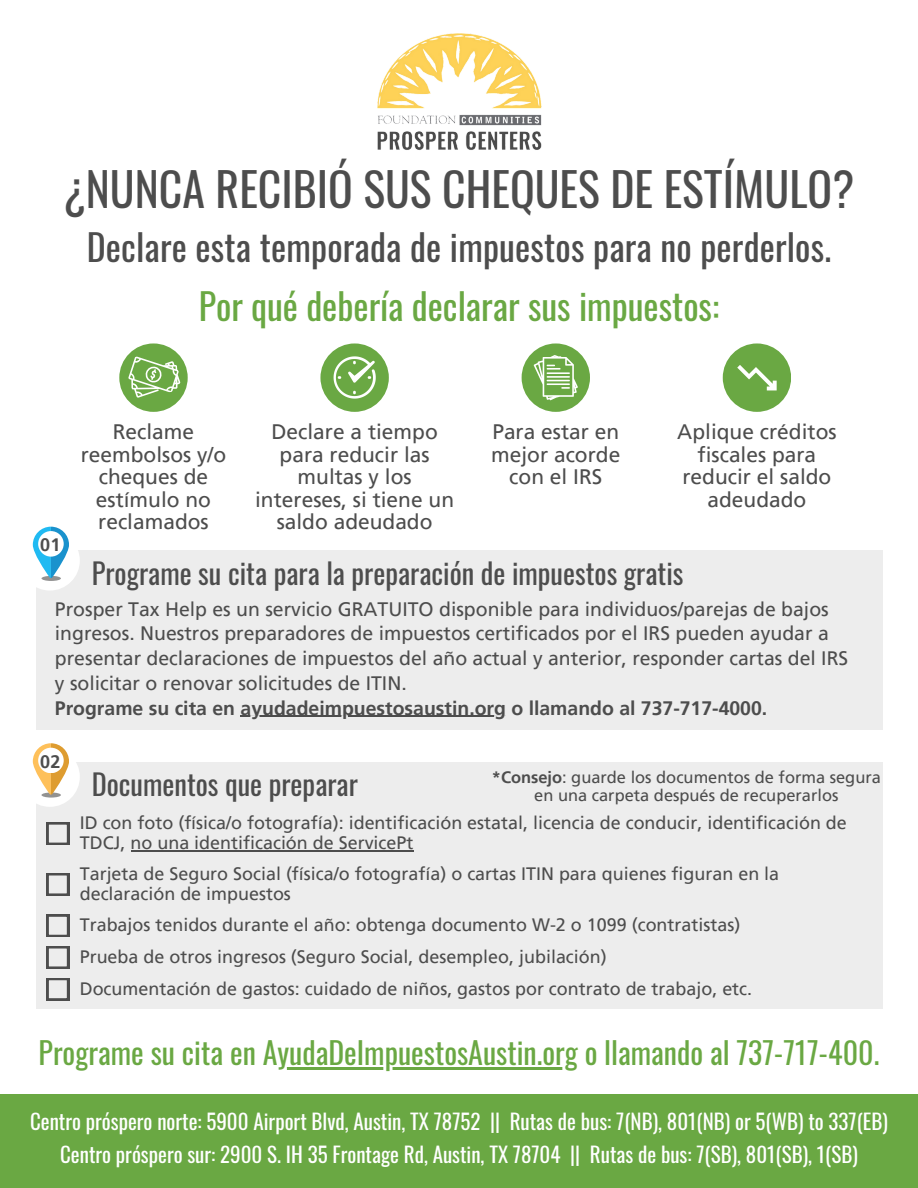
<style>
.page{position:relative;width:918px;height:1188px;background:#fff}
.page>*{position:absolute;margin:0;border:0;box-sizing:border-box;transform-origin:0 0}
.t1{font:45.75px "Oswald";color:#4d4d4d}
.t2{font:36px "Oswald";letter-spacing:.005em;color:#4d4d4d}
.t3{font:36px "Oswald";color:#6aa843}
.t4{font:30px "Oswald";color:#6aa843}
.t5{font:28.5px "Oswald";color:#4d4d4d}
.t6{font:21px/22.5px "Frutiger LT Pro";color:#4d4d4d;text-align:center}
.t7{font:21px/32.7px "Oswald";color:#fff;text-align:center}
.t8{font:19.5px/24.8px "Frutiger LT Pro";color:#4d4d4d}
.t9{font:18px/20.2px "Frutiger LT Pro";color:#4d4d4d}
.t10{font:700 18px "Frutiger LT Pro";color:#4d4d4d}
.t11{font:16.5px/18px "Frutiger LT Pro";color:#4d4d4d;text-align:center}
.s1{font-weight:700}
</style>
<div class="page">
<img style="left:377px;top:33px;width:165px;height:117px">
<svg style="left:119px;top:343px;width:69px;height:69px"></svg>
<svg style="left:122px;top:345px;width:62px;height:59px"></svg>
<div style="left:320px;top:343px;width:69px;height:69px;background:#6aa843;border-radius:50%"></div>
<svg style="left:334px;top:356px;width:42px;height:43px"></svg>
<div style="left:36px;top:551px;width:846px;height:179px;background:#ededed"></div>
<div style="left:36px;top:763px;width:846px;height:246px;background:#ededed"></div>
<div style="left:20px;top:747px;width:60px;height:60px;background:#fff;border-radius:50%"></div>
<div style="left:20px;top:531px;width:60px;height:60px;background:#fff;border-radius:50%"></div>
<div style="left:41px;top:576px;width:20px;height:5px;background:#929292;border-radius:50%"></div>
<svg style="left:33px;top:527px;width:36px;height:51px"></svg>
<div style="left:38px;top:531px;width:26px;height:26px;background:#fff;border-radius:50%"></div>
<div style="left:41px;top:792px;width:20px;height:6px;background:#929292;border-radius:50%"></div>
<svg style="left:33px;top:743px;width:36px;height:52px"></svg>
<div style="left:38px;top:748px;width:26px;height:25px;background:#fff;border-radius:50%"></div>
<div style="left:1px;top:1094px;width:917px;height:94px;background:#6aa843"></div>
<div style="left:522px;top:343px;width:68px;height:69px;background:#6aa843;border-radius:50%"></div>
<svg style="left:534px;top:355px;width:44px;height:45px"></svg>
<div style="left:723px;top:343px;width:68px;height:69px;background:#6aa843;border-radius:50%"></div>
<svg style="left:737px;top:365px;width:40px;height:25px"></svg>
<svg style="left:47px;top:822px;width:22px;height:23px"></svg>
<hr style="left:131px;top:850px;width:283px;height:2px;background:#4d4d4d">
<svg style="left:47px;top:873px;width:22px;height:23px"></svg>
<svg style="left:47px;top:915px;width:22px;height:22px"></svg>
<svg style="left:47px;top:946px;width:22px;height:23px"></svg>
<svg style="left:47px;top:978px;width:22px;height:22px"></svg>
<hr style="left:241px;top:716px;width:265px;height:1px;background:#4d4d4d">
<hr style="left:277px;top:1067px;width:301px;height:3px;background:#6aa843">
<p class="t1" style="left:63px;top:154px;width:793px">¿NUNCA RECIBIÓ SUS CHEQUES DE ESTÍMULO?</p>
<h3 class="t2" style="left:87px;top:219px;width:746px">Declare esta temporada de impuestos para no perderlos.</h3>
<h4 class="t3" style="left:199px;top:278px;width:522px">Por qué debería declarar sus impuestos:</h4>
<h1 class="t10" style="left:40px;top:534px;width:22px">01</h1>
<p class="t6" style="left:81px;top:421px;width:147px">Reclame reembolsos y/o cheques de estímulo no reclamados</p>
<p class="t6" style="left:491px;top:421px;width:131px">Para estar en mejor acorde con el IRS</p>
<h3 class="t6" style="left:255px;top:421px;width:200px">Declare a tiempo para reducir las multas y los intereses, si tiene un saldo adeudado</h3>
<p class="t6" style="left:677px;top:421px;width:161px">Aplique créditos fiscales para reducir el saldo adeudado</p>
<h4 class="t5" style="left:92px;top:551px;width:593px">Programe su cita para la preparación de impuestos gratis</h4>
<h4 class="t8" style="left:55px;top:596px;width:795px">Prosper Tax Help es un servicio GRATUITO disponible para individuos/parejas de bajos ingresos. Nuestros preparadores de impuestos certificados por el IRS pueden ayudar a presentar declaraciones de impuestos del año actual y anterior, responder cartas del IRS y solicitar o renovar solicitudes de ITIN.<br><span class="s1">Programe su cita en ayudadeimpuestosaustin.org o llamando al 737-717-4000.</span></h4>
<h2 class="t10" style="left:40px;top:750px;width:22px">02</h2>
<h4 class="t11" style="left:492px;top:768px;width:391px"><span class="s1">*Consejo</span>: guarde los documentos de forma segura en una carpeta después de recuperarlos</h4>
<h2 class="t5" style="left:92px;top:762px;width:268px">Documentos que preparar</h2>
<p class="t9" style="left:80px;top:813px;width:769px">ID con foto (física/o fotografía): identificación estatal, licencia de conducir, identificación de<br>TDCJ, no una identificación de ServicePt</p>
<p class="t9" style="left:80px;top:863px;width:701px">Tarjeta de Seguro Social (física/o fotografía) o cartas ITIN para quienes figuran en la declaración de impuestos</p>
<p class="t9" style="left:80px;top:915px;width:662px">Trabajos tenidos durante el año: obtenga documento W-2 o 1099 (contratistas)</p>
<p class="t9" style="left:80px;top:947px;width:529px">Prueba de otros ingresos (Seguro Social, desempleo, jubilación)</p>
<h4 class="t9" style="left:80px;top:978px;width:674px">Documentación de gastos: cuidado de niños, gastos por contrato de trabajo, etc.</h4>
<p class="t4" style="left:39px;top:1029px;width:842px">Programe su cita en AyudaDeImpuestosAustin.org o llamando al 737-717-400.</p>
<p class="t7" style="left:30px;top:1105px;width:859px">Centro próspero norte: 5900 Airport Blvd, Austin, TX 78752 || Rutas de bus: 7(NB), 801(NB) or 5(WB) to 337(EB)<br>Centro próspero sur: 2900 S. IH 35 Frontage Rd, Austin, TX 78704 || Rutas de bus: 7(SB), 801(SB), 1(SB)</p>
</div>
